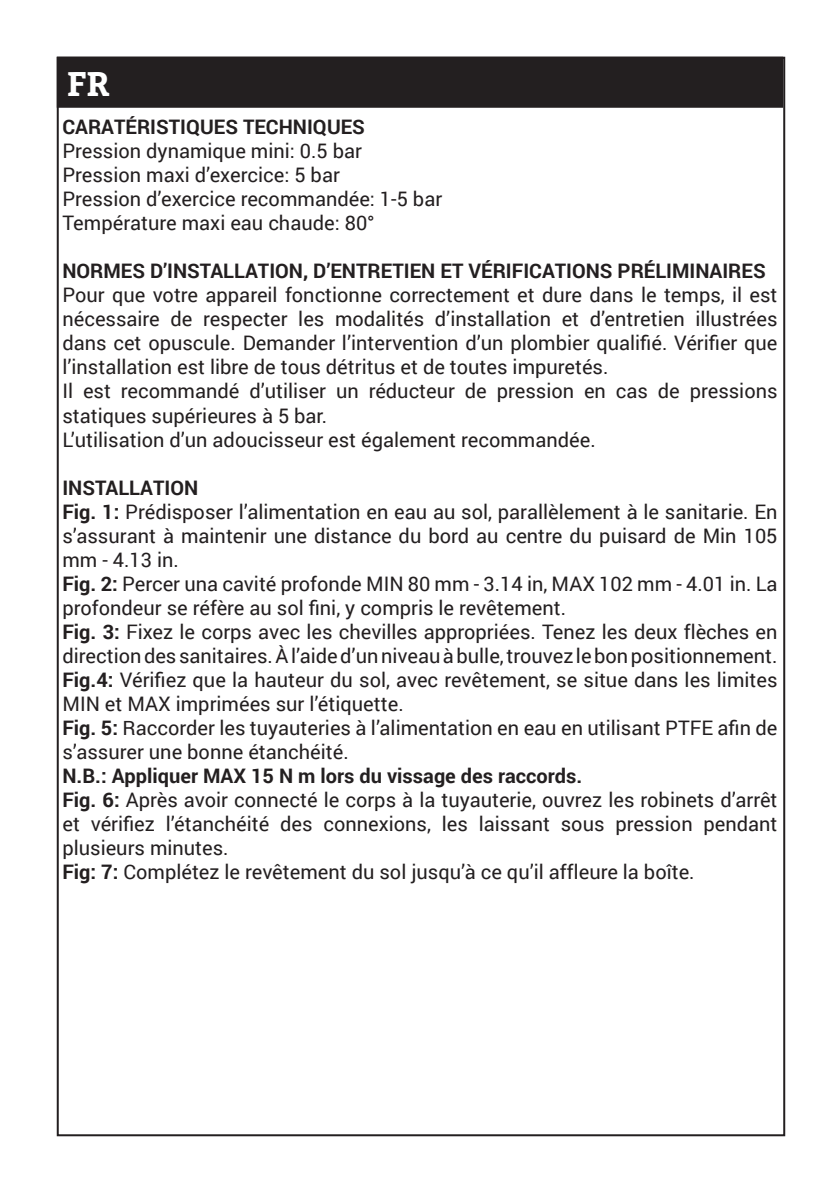
<style>
.page{position:relative;width:840px;height:1191px;background:#fff}
.page>*{position:absolute;margin:0;border:0;box-sizing:border-box;transform-origin:0 0}
.t1{font:700 34px "Bitter";color:#fff}
.t2{font:20px/24px "Roboto";color:#231f20}
.t3{font:700 20px "Roboto";color:#231f20}
.s1{font-weight:700}
</style>
<div class="page">
<div style="left:58px;top:58px;width:723px;height:49px;background:#231f20"></div>
<div style="left:57px;top:57px;width:725px;height:51px;border:2px solid #231f20"></div>
<p class="t1" style="left:67px;top:63px;width:44px">FR</p>
<p class="t3" style="left:62px;top:113px;width:304px">CARATÉRISTIQUES TECHNIQUES</p>
<p class="t2" style="left:62px;top:138px;width:301px">Pression dynamique mini: 0.5 bar</p>
<p class="t2" style="left:62px;top:162px;width:279px">Pression maxi d’exercice: 5 bar</p>
<p class="t2" style="left:62px;top:186px;width:381px">Pression d’exercice recommandée: 1-5 bar</p>
<p class="t2" style="left:62px;top:210px;width:313px">Température maxi eau chaude: 80°</p>
<p class="t3" style="left:62px;top:257px;width:704px">NORMES D’INSTALLATION, D’ENTRETIEN ET VÉRIFICATIONS PRÉLIMINAIRES</p>
<p class="t2" style="left:62px;top:282px;width:716px;text-align:justify">Pour que votre appareil fonctionne correctement et dure dans le temps, il est nécessaire de respecter les modalités d’installation et d’entretien illustrées dans cet opuscule. Demander l’intervention d’un plombier qualifié. Vérifier que l’installation est libre de tous détritus et de toutes impuretés.</p>
<p class="t2" style="left:62px;top:378px;width:716px">Il est recommandé d’utiliser un réducteur de pression en cas de pressions statiques supérieures à 5 bar.</p>
<p class="t2" style="left:62px;top:426px;width:534px">L’utilisation d’un adoucisseur est également recommandée.</p>
<p class="t3" style="left:62px;top:473px;width:137px">INSTALLATION</p>
<p class="t2" style="left:62px;top:498px;width:716px;text-align:justify"><span class="s1">Fig. 1:</span> Prédisposer l’alimentation en eau au sol, parallèlement à le sanitarie. En s’assurant à maintenir une distance du bord au centre du puisard de Min 105 mm - 4.13 in.</p>
<p class="t2" style="left:62px;top:570px;width:716px"><span class="s1">Fig. 2:</span> Percer una cavité profonde MIN 80 mm - 3.14 in, MAX 102 mm - 4.01 in. La profondeur se réfère au sol fini, y compris le revêtement.</p>
<p class="t2" style="left:62px;top:618px;width:716px"><span class="s1">Fig. 3:</span> Fixez le corps avec les chevilles appropriées. Tenez les deux flèches en direction des sanitaires. À l’aide d’un niveau à bulle, trouvez le bon positionnement.</p>
<p class="t2" style="left:62px;top:666px;width:716px"><span class="s1">Fig.4:</span> Vérifiez que la hauteur du sol, avec revêtement, se situe dans les limites<br>MIN et MAX imprimées sur l’étiquette.</p>
<p class="t2" style="left:62px;top:714px;width:716px"><span class="s1">Fig. 5:</span> Raccorder les tuyauteries à l’alimentation en eau en utilisant PTFE afin de s’assurer une bonne étanchéité.</p>
<p class="t3" style="left:62px;top:761px;width:521px">N.B.: Appliquer MAX 15 N m lors du vissage des raccords.</p>
<p class="t2" style="left:62px;top:786px;width:716px;text-align:justify"><span class="s1">Fig. 6:</span> Après avoir connecté le corps à la tuyauterie, ouvrez les robinets d’arrêt et vérifiez l’étanchéité des connexions, les laissant sous pression pendant plusieurs minutes.</p>
<p class="t2" style="left:62px;top:858px;width:633px"><span class="s1">Fig: 7:</span> Complétez le revêtement du sol jusqu’à ce qu’il affleure la boîte.</p>
</div>
